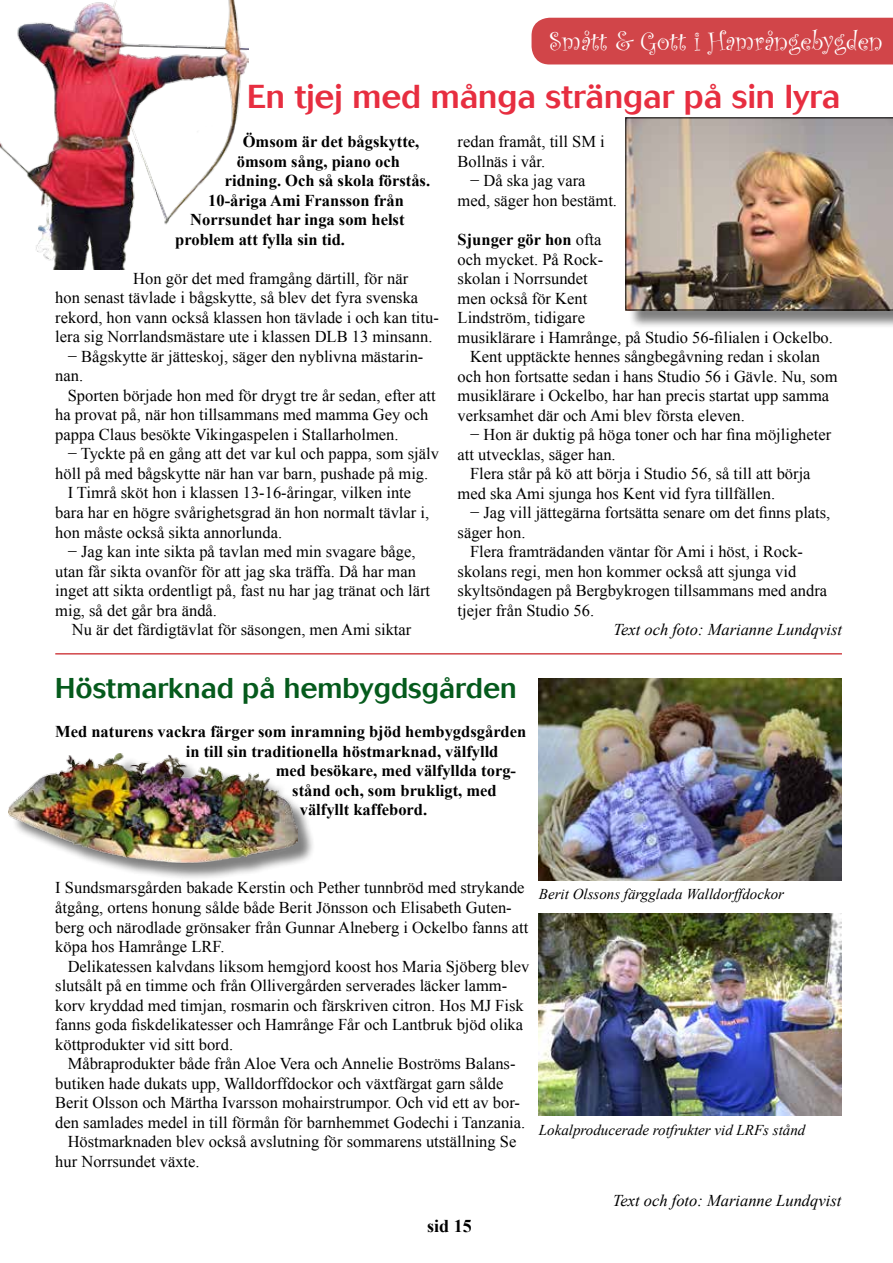
<style>
.page{position:relative;width:893px;height:1263px;background:#fff}
.page>*{position:absolute;margin:0;border:0;box-sizing:border-box;transform-origin:0 0}
.t1{font:500 33px "Cosmos";color:#e72e40}
.t2{font:500 28.5px "Cosmos";color:#055a1c}
.t3{font:27px "Curlz";color:#fff}
.t4{font:700 18px "Times New Roman";color:#000}
.t5{font:16.5px/19.5px "Times New Roman";color:#000}
.t6{font:700 16.5px "Times New Roman";color:#000}
.t7{font:italic 16.5px "Times New Roman";color:#000}
.t8{font:italic 15px "Times New Roman";color:#000}
.s1{font-weight:400}
</style>
<div class="page">
<div style="left:531px;top:18px;width:362px;height:46px;background:#d14549"></div>
<img style="left:539px;top:678px;width:303px;height:202px">
<img style="left:539px;top:914px;width:303px;height:202px">
<div style="left:11px;top:757px;width:304px;height:142px;background:#000;opacity:.5"></div>
<img style="left:9px;top:754px;width:288px;height:131px">
<hr style="left:55px;top:653px;width:787px;height:1px;background:#d14549">
<img style="left:0;top:0;width:248px;height:269px">
<div style="left:628px;top:120px;width:265px;height:209px;background:#000;opacity:.5"></div>
<img style="left:626px;top:118px;width:267px;height:192px">
<h3 class="t3" style="left:549px;top:22px;width:336px">Smått &amp; Gott i Hamrångebygden</h3>
<h1 class="t1" style="left:247px;top:78px;width:595px">En tjej med många strängar på sin lyra</h1>
<p class="t6" style="left:243px;top:130px;width:178px">Ömsom är det bågskytte,</p>
<p class="t6" style="left:237px;top:149px;width:165px">ömsom sång, piano och</p>
<p class="t6" style="left:225px;top:169px;width:207px">ridning. Och så skola förstås.</p>
<p class="t6" style="left:208px;top:188px;width:197px">10-åriga Ami Fransson från</p>
<p class="t6" style="left:190px;top:208px;width:216px">Norrsundet har inga som helst</p>
<p class="t6" style="left:175px;top:227px;width:171px">problem att fylla sin tid.</p>
<p class="t5" style="left:133px;top:268px;width:276px">Hon gör det med framgång därtill, för när</p>
<p class="t5" style="left:55px;top:288px;width:364px">hon senast tävlade i bågskytte, så blev det fyra svenska</p>
<p class="t5" style="left:55px;top:307px;width:385px">rekord, hon vann också klassen hon tävlade i och kan titu-</p>
<p class="t5" style="left:55px;top:327px;width:379px">lera sig Norrlandsmästare ute i klassen DLB 13 minsann.</p>
<p class="t5" style="left:68px;top:346px;width:357px">− Bågskytte är jätteskoj, säger den nyblivna mästarin-</p>
<p class="t5" style="left:55px;top:366px;width:29px">nan.</p>
<p class="t5" style="left:68px;top:385px;width:369px">Sporten började hon med för drygt tre år sedan, efter att</p>
<p class="t5" style="left:55px;top:405px;width:375px">ha provat på, när hon tillsammans med mamma Gey och</p>
<p class="t5" style="left:55px;top:424px;width:345px">pappa Claus besökte Vikingaspelen i Stallarholmen.</p>
<p class="t5" style="left:68px;top:444px;width:373px">− Tyckte på en gång att det var kul och pappa, som själv</p>
<p class="t5" style="left:55px;top:463px;width:375px">höll på med bågskytte när han var barn, pushade på mig.</p>
<p class="t5" style="left:68px;top:483px;width:345px">I Timrå sköt hon i klassen 13-16-åringar, vilken inte</p>
<p class="t5" style="left:55px;top:502px;width:375px">bara har en högre svårighetsgrad än hon normalt tävlar i,</p>
<p class="t5" style="left:55px;top:522px;width:228px">hon måste också sikta annorlunda.</p>
<p class="t5" style="left:68px;top:541px;width:349px">− Jag kan inte sikta på tavlan med min svagare båge,</p>
<p class="t5" style="left:55px;top:561px;width:362px">utan får sikta ovanför för att jag ska träffa. Då har man</p>
<p class="t5" style="left:55px;top:580px;width:376px">inget att sikta ordentligt på, fast nu har jag tränat och lärt</p>
<p class="t5" style="left:55px;top:600px;width:163px">mig, så det går bra ändå.</p>
<p class="t5" style="left:72px;top:619px;width:341px">Nu är det färdigtävlat för säsongen, men Ami siktar</p>
<p class="t5" style="left:458px;top:132px;width:149px">redan framåt, till SM i<br>Bollnäs i vår.</p>
<p class="t5" style="left:458px;top:171px;width:161px;text-indent:12px">− Då ska jag vara med, säger hon bestämt.</p>
<p class="t6" style="left:458px;top:228px;width:145px">Sjunger gör hon <span class="s1">ofta</span></p>
<p class="t5" style="left:458px;top:249px;width:147px">och mycket. På Rock-</p>
<p class="t5" style="left:458px;top:268px;width:132px">skolan i Norrsundet</p>
<p class="t5" style="left:458px;top:288px;width:131px">men också för Kent</p>
<p class="t5" style="left:458px;top:307px;width:129px">Lindström, tidigare</p>
<p class="t5" style="left:458px;top:327px;width:377px">musiklärare i Hamrånge, på Studio 56-filialen i Ockelbo.</p>
<p class="t5" style="left:470px;top:346px;width:352px">Kent upptäckte hennes sångbegåvning redan i skolan</p>
<p class="t5" style="left:458px;top:366px;width:381px">och hon fortsatte sedan i hans Studio 56 i Gävle. Nu, som</p>
<p class="t5" style="left:458px;top:385px;width:373px">musiklärare i Ockelbo, har han precis startat upp samma</p>
<p class="t5" style="left:458px;top:405px;width:289px">verksamhet där och Ami blev första eleven.</p>
<p class="t5" style="left:470px;top:424px;width:363px">− Hon är duktig på höga toner och har fina möjligheter</p>
<p class="t5" style="left:458px;top:444px;width:160px">att utvecklas, säger han.</p>
<p class="t5" style="left:470px;top:463px;width:342px">Flera står på kö att börja i Studio 56, så till att börja</p>
<p class="t5" style="left:458px;top:483px;width:319px">med ska Ami sjunga hos Kent vid fyra tillfällen.</p>
<p class="t5" style="left:470px;top:502px;width:362px">− Jag vill jättegärna fortsätta senare om det finns plats,</p>
<p class="t5" style="left:458px;top:522px;width:69px">säger hon.</p>
<p class="t5" style="left:470px;top:541px;width:335px">Flera framträdanden väntar för Ami i höst, i Rock-</p>
<p class="t5" style="left:458px;top:561px;width:340px">skolans regi, men hon kommer också att sjunga vid</p>
<p class="t5" style="left:458px;top:580px;width:371px">skyltsöndagen på Bergbykrogen tillsammans med andra</p>
<p class="t5" style="left:458px;top:600px;width:138px">tjejer från Studio 56.</p>
<p class="t7" style="left:613px;top:618px;width:230px">Text och foto: Marianne Lundqvist</p>
<h2 class="t2" style="left:55px;top:672px;width:463px">Höstmarknad på hembygdsgården</h2>
<p class="t6" style="left:55px;top:720px;width:473px">Med naturens vackra färger som inramning bjöd hembygdsgården</p>
<p class="t6" style="left:186px;top:739px;width:314px">in till sin traditionella höstmarknad, välfylld</p>
<p class="t6" style="left:276px;top:759px;width:242px">med besökare, med välfyllda torg-</p>
<p class="t6" style="left:292px;top:778px;width:206px">stånd och, som brukligt, med</p>
<p class="t6" style="left:300px;top:798px;width:129px">välfyllt kaffebord.</p>
<p class="t5" style="left:55px;top:878px;width:475px">I Sundsmarsgården bakade Kerstin och Pether tunnbröd med strykande åtgång, ortens honung sålde både Berit Jönsson och Elisabeth Guten&shy;berg och närodlade grönsaker från Gunnar Alneberg i Ockelbo fanns att köpa hos Hamrånge LRF.</p>
<p class="t5" style="left:55px;top:956px;width:476px;text-indent:12px">Delikatessen kalvdans liksom hemgjord koost hos Maria Sjöberg blev slutsålt på en timme och från Ollivergården serverades läcker lamm&shy;korv kryddad med timjan, rosmarin och färskriven citron. Hos MJ Fisk fanns goda fiskdelikatesser och Hamrånge Får och Lantbruk bjöd olika köttprodukter vid sitt bord.</p>
<p class="t5" style="left:68px;top:1053px;width:449px">Måbraprodukter både från Aloe Vera och Annelie Boströms Balans-</p>
<p class="t5" style="left:55px;top:1073px;width:450px">butiken hade dukats upp, Walldorffdockor och växtfärgat garn sålde</p>
<p class="t5" style="left:55px;top:1092px;width:466px">Berit Olsson och Märtha Ivarsson mohairstrumpor. Och vid ett av bor-</p>
<p class="t5" style="left:55px;top:1112px;width:472px">den samlades medel in till förmån för barnhemmet Godechi i Tanzania.</p>
<p class="t5" style="left:68px;top:1131px;width:450px">Höstmarknaden blev också avslutning för sommarens utställning Se</p>
<p class="t5" style="left:55px;top:1151px;width:146px">hur Norrsundet växte.</p>
<p class="t8" style="left:539px;top:884px;width:247px">Berit Olssons färgglada Walldorffdockor</p>
<p class="t8" style="left:539px;top:1119px;width:268px">Lokalproducerade rotfrukter vid LRFs stånd</p>
<p class="t4" style="left:427px;top:1213px;width:46px">sid 15</p>
<p class="t7" style="left:613px;top:1189px;width:230px">Text och foto: Marianne Lundqvist</p>
</div>
